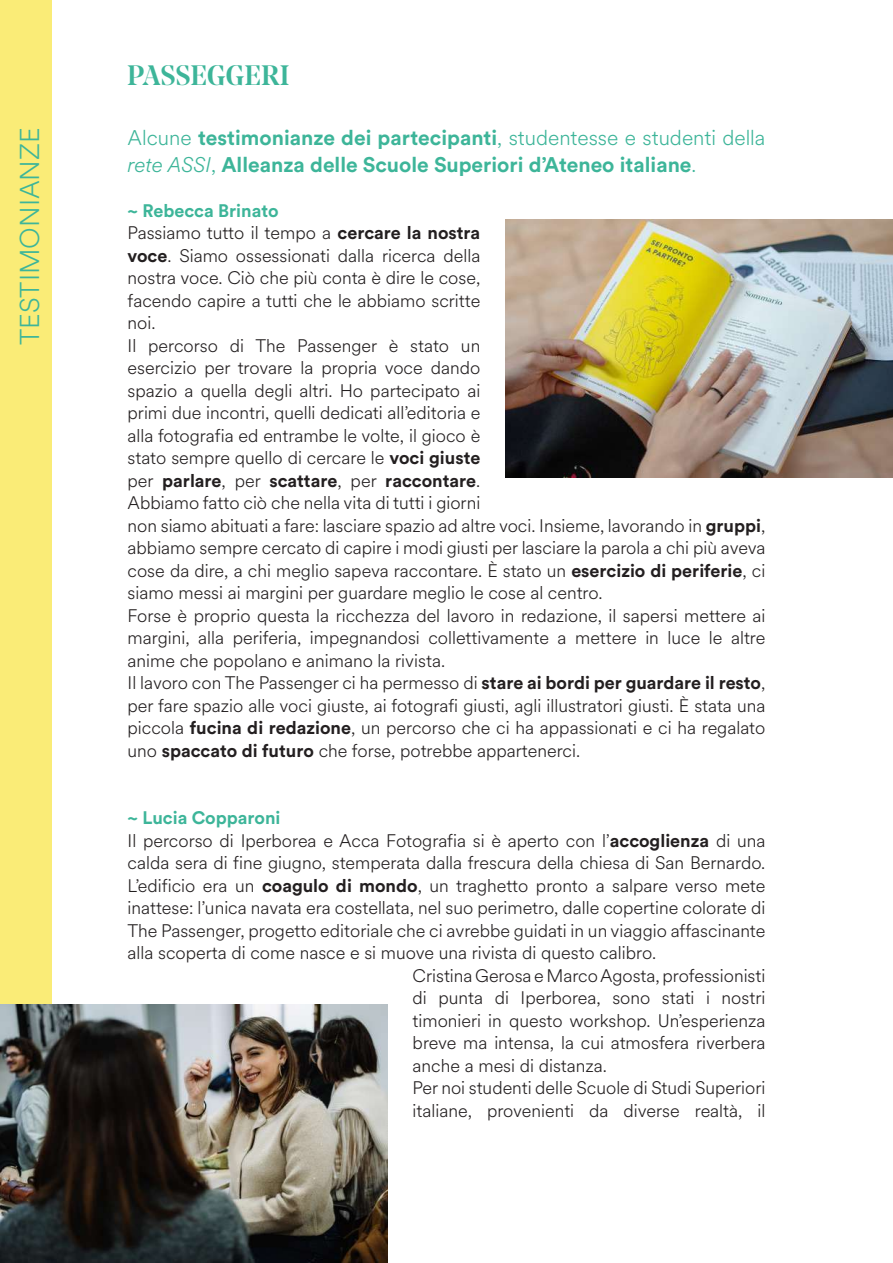
<style>
.page{position:relative;width:893px;height:1263px;background:#fff}
.page>*{position:absolute;margin:0;border:0;box-sizing:border-box;transform-origin:0 0}
.t1{font:500 27.9px "Noe Display";color:#3db599}
.t2{font:300 27px "Circular Spotify Text";color:#3db599}
.t3{font:300 21px "Circular Spotify Text";color:#3db599}
.t4{font:700 21px "Circular Std";color:#3db599}
.t5{font:300 18px/22.5px "Circular Spotify Text";color:#231f20}
.t6{font:700 18px "Circular Std";color:#231f20}
.t7{font:700 18px "Circular Std";color:#3db599}
.s1{font-family:"Circular Std";font-weight:700}
.s2{font-family:"Circular Spotify Text";font-weight:300;font-style:italic}
.s3{font-family:"Circular Spotify Text";font-weight:300}
</style>
<div class="page">
<div style="left:0;top:0;width:51px;height:1263px;background:#faec77"></div>
<img style="left:0;top:1005px;width:387px;height:258px">
<img style="left:506px;top:219px;width:387px;height:258px">
<h2 class="t2" style="left:11px;top:345px;width:219px;rotate:-90deg">TESTIMONIANZE</h2>
<h1 class="t1" style="left:127px;top:63px;width:164px">PASSEGGERI</h1>
<p class="t3" style="left:128px;top:123px;width:639px">Alcune <span class="s1">testimonianze dei partecipanti</span>, studentesse e studenti della</p>
<p class="t4" style="left:128px;top:151px;width:570px"><span class="s2">rete ASSI</span><span class="s3">,</span> Alleanza delle Scuole Superiori d’Ateneo italiane<span class="s3">.</span></p>
<p class="t7" style="left:128px;top:199px;width:153px">~ Rebecca Brinato</p>
<p class="t5" style="left:128px;top:222px;width:354px">Passiamo tutto il tempo a <span class="s1">cercare la nostra voce</span>. Siamo ossessionati dalla ricerca della nostra voce. Ciò che più conta è dire le cose, facendo capire a tutti che le abbiamo scritte noi.<br>Il percorso di The Passenger è stato un esercizio per trovare la propria voce dando spazio a quella degli altri. Ho partecipato ai primi due incontri, quelli dedicati all’editoria e alla fotografia ed entrambe le volte, il gioco è stato sempre quello di cercare le <span class="s1">voci giuste</span></p>
<p class="t6" style="left:128px;top:469px;width:354px"><span class="s3">per</span> parlare<span class="s3">, per</span> scattare<span class="s3">, per</span> raccontare<span class="s3">.</span></p>
<p class="t5" style="left:128px;top:492px;width:639px">Abbiamo fatto ciò che nella vita di tutti i giorni<br>non siamo abituati a fare: lasciare spazio ad altre voci. Insieme, lavorando in <span class="s1">gruppi</span>, abbiamo sempre cercato di capire i modi giusti per lasciare la parola a chi più aveva cose da dire, a chi meglio sapeva raccontare. È stato un <span class="s1">esercizio di periferie</span>, ci siamo messi ai margini per guardare meglio le cose al centro.<br>Forse è proprio questa la ricchezza del lavoro in redazione, il sapersi mettere ai margini, alla periferia, impegnandosi collettivamente a mettere in luce le altre anime che popolano e animano la rivista.<br>Il lavoro con The Passenger ci ha permesso di <span class="s1">stare ai bordi per guardare il resto</span>, per fare spazio alle voci giuste, ai fotografi giusti, agli illustratori giusti. È stata una piccola <span class="s1">fucina di redazione</span>, un percorso che ci ha appassionati e ci ha regalato uno <span class="s1">spaccato di futuro</span> che forse, potrebbe appartenerci.</p>
<p class="t7" style="left:128px;top:806px;width:154px">~ Lucia Copparoni</p>
<p class="t5" style="left:128px;top:829px;width:639px">Il percorso di Iperborea e Acca Fotografia si è aperto con l’<span class="s1">accoglienza</span> di una</p>
<p class="t5" style="left:128px;top:852px;width:639px">calda sera di fine giugno, stemperata dalla frescura della chiesa di San Bernardo.</p>
<p class="t5" style="left:128px;top:874px;width:639px">L’edificio era un <span class="s1">coagulo di mondo</span>, un traghetto pronto a salpare verso mete</p>
<p class="t5" style="left:128px;top:897px;width:639px">inattese: l’unica navata era costellata, nel suo perimetro, dalle copertine colorate di</p>
<p class="t5" style="left:128px;top:919px;width:639px">The Passenger, progetto editoriale che ci avrebbe guidati in un viaggio affascinante</p>
<p class="t5" style="left:128px;top:942px;width:530px">alla scoperta di come nasce e si muove una rivista di questo calibro.</p>
<p class="t5" style="left:413px;top:964px;width:354px">Cristina Gerosa e Marco Agosta, professionisti</p>
<p class="t5" style="left:413px;top:987px;width:354px">di punta di Iperborea, sono stati i nostri</p>
<p class="t5" style="left:413px;top:1009px;width:354px">timonieri in questo workshop. Un’esperienza</p>
<p class="t5" style="left:413px;top:1032px;width:354px">breve ma intensa, la cui atmosfera riverbera</p>
<p class="t5" style="left:413px;top:1054px;width:196px">anche a mesi di distanza.</p>
<p class="t5" style="left:413px;top:1077px;width:354px">Per noi studenti delle Scuole di Studi Superiori</p>
<p class="t5" style="left:413px;top:1099px;width:354px">italiane, provenienti da diverse realtà, il</p>
</div>
